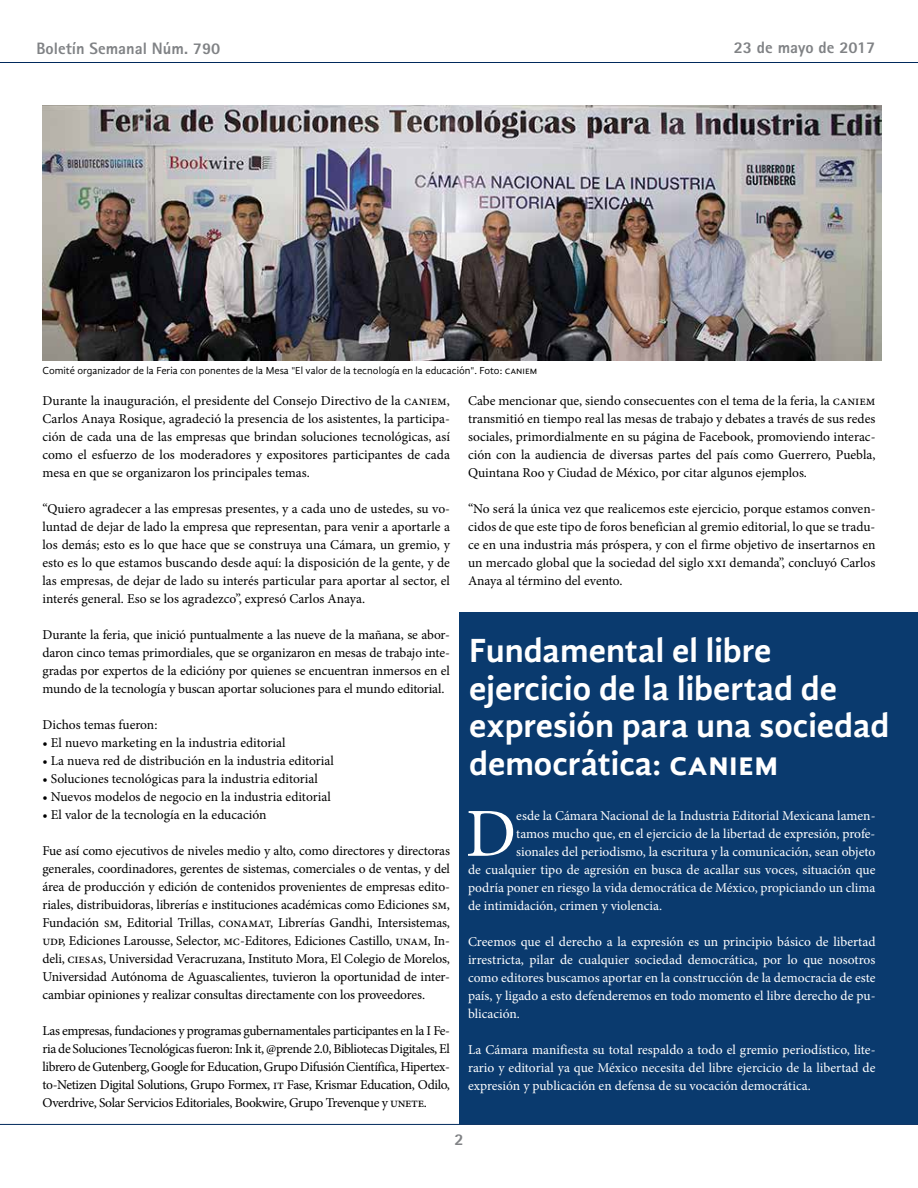
<style>
.page{position:relative;width:918px;height:1188px;background:#fff}
.page>*{position:absolute;margin:0;border:0;box-sizing:border-box;transform-origin:0 0}
.t1{font:68.85px "Minion Pro";color:#fff}
.t2{font:700 34.5px/37.5px "Gandhi Sans";color:#fff}
.t3{font:800 16.5px "Rotis Sans Serif";color:#808285}
.t4{font:13.5px/18px "Minion Pro";letter-spacing:-.005em;color:#000;text-align:justify}
.t5{font:13.5px/18px "Minion Pro";letter-spacing:-.01em;color:#fff;text-align:justify}
.t6{font:10.5px "Gandhi Sans";color:#000}
</style>
<div class="page">
<hr style="left:0;top:62px;width:918px;height:1px;background:#00295c">
<hr style="left:0;top:1124px;width:918px;height:1px;background:#00295c">
<div style="left:459px;top:612px;width:459px;height:512px;background:#0a3a6e"></div>
<img style="left:43px;top:105px;width:839px;height:255px">
<p class="t3" style="left:36px;top:38px;width:185px">Boletín Semanal Núm. 790</p>
<p class="t3" style="left:734px;top:37px;width:143px">23 de mayo de 2017</p>
<p class="t6" style="left:43px;top:364px;width:496px">Comité organizador de la Feria con ponentes de la Mesa "El valor de la tecnología en la educación". Foto: caniem</p>
<p class="t4" style="left:43px;top:392px;width:409px">Durante la inauguración, el presidente del Consejo Directivo de la caniem, Carlos Anaya Rosique, agradeció la presencia de los asistentes, la participa&shy;ción de cada una de las empresas que brindan soluciones tecnológicas, así como el esfuerzo de los moderadores y expositores participantes de cada mesa en que se organizaron los principales temas.</p>
<p class="t4" style="left:43px;top:500px;width:409px">“Quiero agradecer a las empresas presentes, y a cada uno de ustedes, su vo&shy;luntad de dejar de lado la empresa que representan, para venir a aportarle a los demás; esto es lo que hace que se construya una Cámara, un gremio, y esto es lo que estamos buscando desde aquí: la disposición de la gente, y de las empresas, de dejar de lado su interés particular para aportar al sector, el interés general. Eso se los agradezco”, expresó Carlos Anaya.</p>
<p class="t4" style="left:43px;top:626px;width:409px">Durante la feria, que inició puntualmente a las nueve de la mañana, se abor&shy;daron cinco temas primordiales, que se organizaron en mesas de trabajo inte&shy;gradas por expertos de la edicióny por quienes se encuentran inmersos en el mundo de la tecnología y buscan aportar soluciones para el mundo editorial.</p>
<p class="t4" style="left:43px;top:716px;width:116px">Dichos temas fueron:</p>
<p class="t4" style="left:43px;top:734px;width:245px">• El nuevo marketing en la industria editorial</p>
<p class="t4" style="left:43px;top:752px;width:293px">• La nueva red de distribución en la industria editorial</p>
<p class="t4" style="left:43px;top:770px;width:277px">• Soluciones tecnológicas para la industria editorial</p>
<p class="t4" style="left:43px;top:788px;width:290px">• Nuevos modelos de negocio en la industria editorial</p>
<p class="t4" style="left:43px;top:806px;width:226px">• El valor de la tecnología en la educación</p>
<p class="t4" style="left:43px;top:842px;width:409px">Fue así como ejecutivos de niveles medio y alto, como directores y directoras generales, coordinadores, gerentes de sistemas, comerciales o de ventas, y del área de producción y edición de contenidos provenientes de empresas edito&shy;riales, distribuidoras, librerías e instituciones académicas como Ediciones sm, Fundación sm, Editorial Trillas, conamat, Librerías Gandhi, Intersistemas, udp, Ediciones Larousse, Selector, mc-Editores, Ediciones Castillo, unam, In&shy;deli, ciesas, Universidad Veracruzana, Instituto Mora, El Colegio de Morelos, Universidad Autónoma de Aguascalientes, tuvieron la oportunidad de inter&shy;cambiar opiniones y realizar consultas directamente con los proveedores.</p>
<p class="t4" style="left:43px;top:1022px;width:409px">Las empresas, fundaciones y programas gubernamentales participantes en la I Fe&shy;ria de Soluciones Tecnológicas fueron: Ink it, @prende 2.0, Bibliotecas Digitales, El librero de Gutenberg, Google for Education, Grupo Difusión Científica, Hipertex&shy;to-Netizen Digital Solutions, Grupo Formex, it Fase, Krismar Education, Odilo, Overdrive, Solar Servicios Editoriales, Bookwire, Grupo Trevenque y unete.</p>
<p class="t4" style="left:468px;top:392px;width:409px">Cabe mencionar que, siendo consecuentes con el tema de la feria, la caniem transmitió en tiempo real las mesas de trabajo y debates a través de sus redes sociales, primordialmente en su página de Facebook, promoviendo interac&shy;ción con la audiencia de diversas partes del país como Guerrero, Puebla, Quintana Roo y Ciudad de México, por citar algunos ejemplos.</p>
<p class="t4" style="left:468px;top:500px;width:409px">“No será la única vez que realicemos este ejercicio, porque estamos conven&shy;cidos de que este tipo de foros benefician al gremio editorial, lo que se tradu&shy;ce en una industria más próspera, y con el firme objetivo de insertarnos en un mercado global que la sociedad del siglo xxi demanda”, concluyó Carlos Anaya al término del evento.</p>
<h2 class="t2" style="left:469px;top:632px;width:422px">Fundamental el libre ejercicio de la libertad de expresión para una sociedad democrática: caniem</h2>
<h1 class="t1" style="left:466px;top:788px;width:52px">D</h1>
<p class="t5" style="left:516px;top:807px;width:361px">esde la Cámara Nacional de la Industria Editorial Mexicana lamen-</p>
<p class="t5" style="left:516px;top:825px;width:361px">tamos mucho que, en el ejercicio de la libertad de expresión, profe-</p>
<p class="t5" style="left:516px;top:843px;width:361px">sionales del periodismo, la escritura y la comunicación, sean objeto</p>
<p class="t5" style="left:468px;top:861px;width:409px">de cualquier tipo de agresión en busca de acallar sus voces, situación que</p>
<p class="t5" style="left:468px;top:879px;width:409px">podría poner en riesgo la vida democrática de México, propiciando un clima</p>
<p class="t5" style="left:468px;top:897px;width:196px">de intimidación, crimen y violencia.</p>
<p class="t5" style="left:468px;top:933px;width:409px">Creemos que el derecho a la expresión es un principio básico de libertad irrestricta, pilar de cualquier sociedad democrática, por lo que nosotros como editores buscamos aportar en la construcción de la democracia de este país, y ligado a esto defenderemos en todo momento el libre derecho de pu&shy;blicación.</p>
<p class="t5" style="left:468px;top:1041px;width:409px">La Cámara manifiesta su total respaldo a todo el gremio periodístico, lite&shy;rario y editorial ya que México necesita del libre ejercicio de la libertad de expresión y publicación en defensa de su vocación democrática.</p>
<p class="t3" style="left:455px;top:1129px;width:11px">2</p>
</div>
